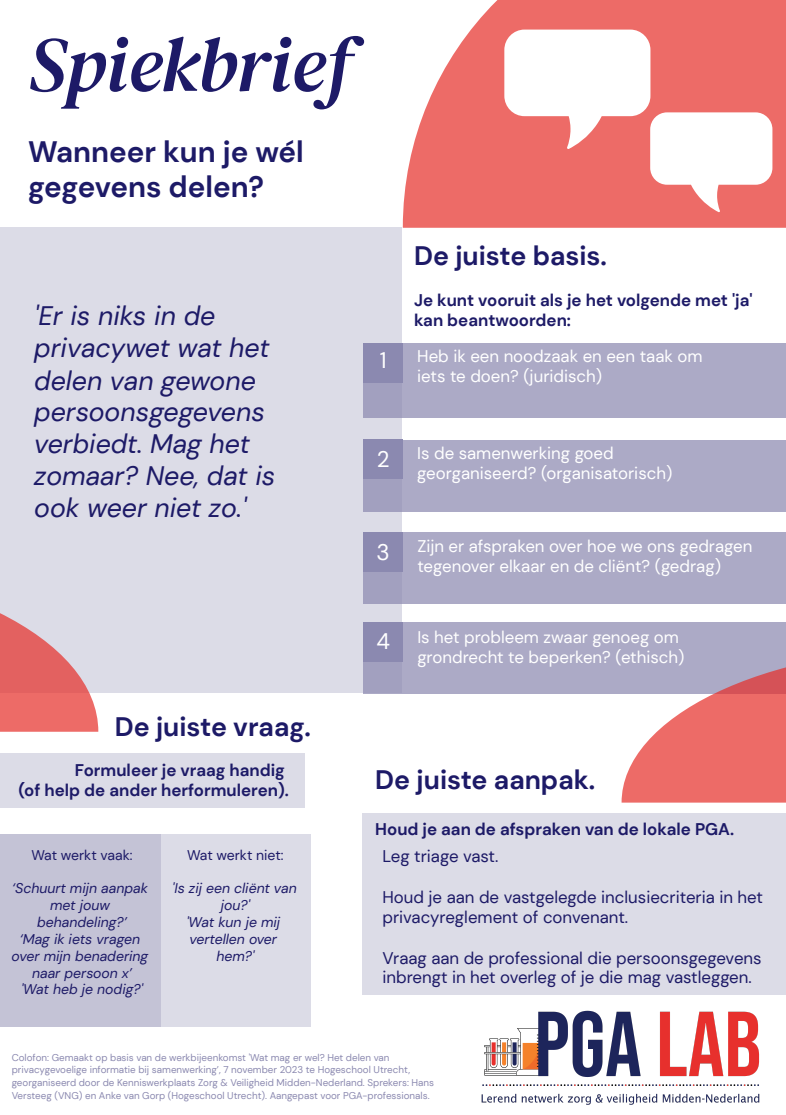
<style>
.page{position:relative;width:786px;height:1115px;background:#fff}
.page>*{position:absolute;margin:0;border:0;box-sizing:border-box;transform-origin:0 0}
.t1{font:italic 77.25px "DM Serif Text";color:#1d1a67}
.t2{font:700 29.5px/35.1px "DM Sans";color:#1d1a67}
.t3{font:italic 26.69px/32.1px "DM Sans";color:#1d1a67}
.t4{font:700 26.69px "DM Sans";color:#1d1a67}
.t5{font:22.5px "DM Sans";color:#fff}
.t6{font:16.88px/19.7px "DM Sans";color:#fff}
.t7{font:16.88px/19.7px "DM Sans";color:#1d1a67}
.t8{font:700 16.88px/19.7px "DM Sans";color:#1d1a67}
.t9{font:italic 14.06px/16.9px "DM Sans";color:#1d1a67;text-align:center}
.t10{font:14.06px "DM Sans";color:#1d1a67}
.t11{font:9.81px/12.6px "DM Sans";color:#8b89b0}
</style>
<div class="page">
<div style="left:0;top:833px;width:311px;height:193px;background:#dcdce7"></div>
<div style="left:0;top:753px;width:305px;height:55px;background:#dcdce7"></div>
<div style="left:363px;top:813px;width:422px;height:181px;background:#dcdce7"></div>
<div style="left:0;top:228px;width:402px;height:464px;background:#dcdce7"></div>
<svg style="left:403px;top:0;width:382px;height:228px;fill:#ed6b67"></svg>
<svg style="left:504px;top:30px;width:268px;height:182px"></svg>
<div style="left:363px;top:343px;width:422px;height:74px;background:#acaac6"></div>
<div style="left:363px;top:343px;width:40px;height:39px;background:#8b89b0"></div>
<div style="left:363px;top:532px;width:422px;height:72px;background:#acaac6"></div>
<div style="left:363px;top:439px;width:422px;height:72px;background:#acaac6"></div>
<div style="left:363px;top:439px;width:40px;height:40px;background:#8b89b0"></div>
<div style="left:363px;top:532px;width:40px;height:39px;background:#8b89b0"></div>
<div style="left:363px;top:622px;width:422px;height:71px;background:#acaac6"></div>
<div style="left:363px;top:622px;width:40px;height:39px;background:#8b89b0"></div>
<div style="left:0;top:834px;width:161px;height:192px;background:#c4c3d6"></div>
<img style="left:481px;top:1010px;width:279px;height:95px">
<svg style="left:621px;top:667px;width:164px;height:135px"></svg>
<svg style="left:0;top:613px;width:98px;height:118px"></svg>
<p class="t1" style="left:28px;top:11px;width:324px">Spiekbrief</p>
<p class="t2" style="left:28px;top:134px;width:277px">Wanneer kun je wél gegevens delen?</p>
<p class="t3" style="left:34px;top:300px;width:243px">'Er is niks in de privacywet wat het delen van gewone persoonsgegevens verbiedt. Mag het zomaar? Nee, dat is ook weer niet zo.'</p>
<p class="t4" style="left:115px;top:709px;width:198px">De juiste vraag.</p>
<p class="t8" style="left:75px;top:760px;width:211px">Formuleer je vraag handig</p>
<p class="t8" style="left:18px;top:780px;width:272px">(of help de ander herformuleren).</p>
<p class="t10" style="left:31px;top:845px;width:103px">Wat werkt vaak:</p>
<p class="t9" style="left:12px;top:880px;width:137px">‘Schuurt mijn aanpak met jouw behandeling?’</p>
<p class="t9" style="left:12px;top:930px;width:138px">‘Mag ik iets vragen over mijn benadering naar persoon x’</p>
<p class="t9" style="left:21px;top:981px;width:123px">'Wat heb je nodig?'</p>
<p class="t10" style="left:187px;top:845px;width:98px">Wat werkt niet:</p>
<p class="t9" style="left:172px;top:880px;width:126px">'Is zij een cliënt van jou?'</p>
<p class="t9" style="left:186px;top:913px;width:95px">'Wat kun je mij vertellen over hem?'</p>
<p class="t4" style="left:414px;top:239px;width:194px">De juiste basis.</p>
<p class="t8" style="left:414px;top:291px;width:340px">Je kunt vooruit als je het volgende met 'ja' kan beantwoorden:</p>
<p class="t5" style="left:380px;top:345px;width:8px">1</p>
<p class="t6" style="left:417px;top:346px;width:287px">Heb ik een noodzaak en een taak om iets te doen? (juridisch)</p>
<p class="t5" style="left:377px;top:445px;width:14px">2</p>
<p class="t6" style="left:417px;top:444px;width:256px">Is de samenwerking goed georganiseerd? (organisatorisch)</p>
<p class="t5" style="left:376px;top:537px;width:15px">3</p>
<p class="t5" style="left:376px;top:626px;width:15px">4</p>
<p class="t6" style="left:417px;top:536px;width:336px">Zijn er afspraken over hoe we ons gedragen tegenover elkaar en de cliënt? (gedrag)</p>
<p class="t6" style="left:417px;top:627px;width:269px">Is het probleem zwaar genoeg om grondrecht te beperken? (ethisch)</p>
<p class="t4" style="left:375px;top:762px;width:221px">De juiste aanpak.</p>
<p class="t8" style="left:375px;top:819px;width:360px">Houd je aan de afspraken van de lokale PGA.</p>
<p class="t7" style="left:382px;top:846px;width:117px">Leg triage vast.</p>
<p class="t7" style="left:382px;top:887px;width:382px">Houd je aan de vastgelegde inclusiecriteria in het privacyreglement of convenant.</p>
<p class="t7" style="left:382px;top:947px;width:381px">Vraag aan de professional die persoonsgegevens inbrengt in het overleg of je die mag vastleggen.</p>
<p class="t11" style="left:12px;top:1050px;width:424px">Colofon: Gemaakt op basis van de werkbijeenkomst 'Wat mag er wel? Het delen van privacygevoelige informatie bij samenwerking’, 7 november 2023 te Hogeschool Utrecht, georganiseerd door de Kenniswerkplaats Zorg &amp; Veiligheid Midden-Nederland. Sprekers: Hans Versteeg (VNG) en Anke van Gorp (Hogeschool Utrecht). Aangepast voor PGA-professionals.</p>
</div>
